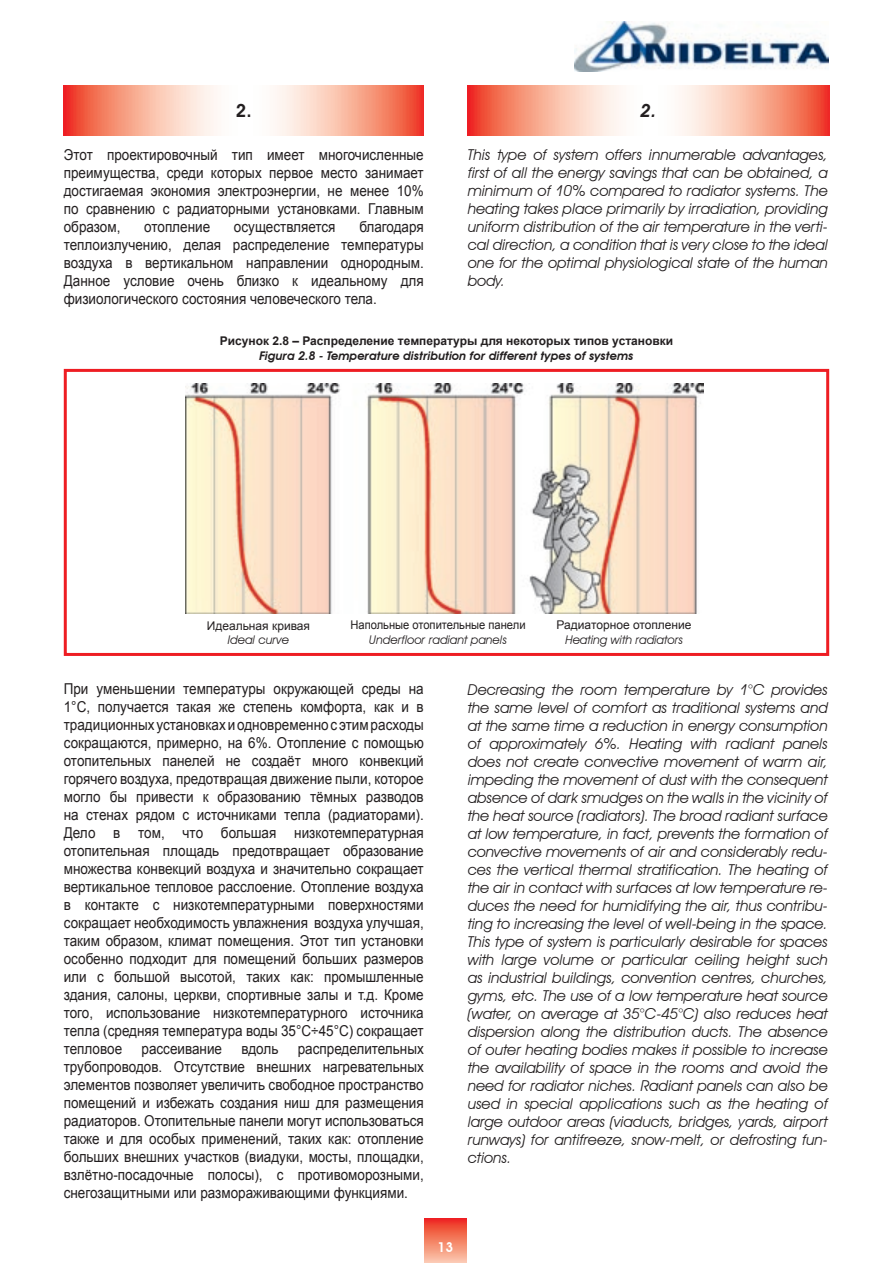
<style>
.page{position:relative;width:893px;height:1263px;background:#fff}
.page>*{position:absolute;margin:0;border:0;box-sizing:border-box;transform-origin:0 0}
.t1{font:600 18px "Avant Garde IT Cby BT";color:#231f20}
.t2{font:italic 600 18px "Avant Garde IT Cby BT";color:#231f20}
.t3{font:15px/18px "Arial";color:#231f20;text-align:justify;scale:.9 1}
.t4{font:italic 15px/18px "Avant Garde IT Cby BT";color:#231f20;text-align:justify}
.t5{font:600 13.5px "Avant Garde IT Cby BT";color:#fff}
.t6{font:700 12px "Arial";color:#231f20}
.t7{font:italic 600 12px "Avant Garde IT Cby BT";color:#231f20}
.t8{font:italic 12px "Avant Garde IT Cby BT";color:#231f20}
.t9{font:12px "Arial";color:#231f20}
.t10{font:12px "Arial";color:#231f20;scale:.93 1}
</style>
<div class="page">
<img style="left:574px;top:21px;width:255px;height:51px">
<div style="left:64px;top:369px;width:765px;height:287px;border:3px solid #ee1d23"></div>
<img style="left:185px;top:384px;width:518px;height:229px">
<div style="left:424px;top:1218px;width:43px;height:45px;background:linear-gradient(to bottom,#ed2c19,#fbceaf)"></div>
<svg style="left:64px;top:85px;width:360px;height:50px"></svg>
<svg style="left:468px;top:85px;width:361px;height:50px"></svg>
<p class="t2" style="left:641px;top:100px;width:17px">2.</p>
<p class="t4" style="left:468px;top:146px;width:362px">This type of system offers innumerable advantages, first of all the energy savings that can be obtained, a minimum of 10% compared to radiator systems. The heating takes place primarily by irradiation, providing uniform distribution of the air temperature in the verti&shy;cal direction, a condition that is very close to the ideal one for the optimal physiological state of the human body.</p>
<p class="t1" style="left:236px;top:100px;width:17px">2.</p>
<p class="t3" style="left:64px;top:146px;width:402px">Этот проектировочный тип имеет многочисленные преимущества, среди которых первое место занимает достигаемая экономия электроэнергии, не менее 10% по сравнению с радиаторными установками. Главным образом,</p>
<p class="t3" style="left:64px;top:218px;width:401px;text-indent:296px">благодаря теплоизлучению, делая распределение температуры воздуха в вертикальном направлении однородным.<br>Данное условие очень близко к идеальному для физиологического состояния человеческого тела.</p>
<p class="t6" style="left:220px;top:333px;width:455px">Рисунок 2.8 – Распределение температуры для некоторых типов установки</p>
<p class="t7" style="left:259px;top:349px;width:375px">Figura 2.8 - Temperature distribution for different types of systems</p>
<p class="t3" style="left:144px;top:218px;width:75px">отопление</p>
<p class="t3" style="left:234px;top:218px;width:114px">осуществляется</p>
<p class="t9" style="left:207px;top:618px;width:105px">Идеальная кривая</p>
<p class="t8" style="left:228px;top:633px;width:63px">Ideal curve</p>
<p class="t10" style="left:350px;top:617px;width:190px">Напольные отопительные панели</p>
<p class="t8" style="left:369px;top:632px;width:139px">Underfloor radiant panels</p>
<p class="t9" style="left:557px;top:617px;width:137px">Радиаторное отопление</p>
<p class="t8" style="left:565px;top:632px;width:119px">Heating with radiators</p>
<p class="t3" style="left:64px;top:680px;width:402px">При уменьшении температуры окружающей среды на 1°C, получается такая же степень комфорта, как и в традиционных установках и одновременно с этим расходы сокращаются, примерно, на 6%. Отопление с помощью отопительных панелей не создаёт много конвекций горячего воздуха, предотвращая движение пыли, которое могло бы привести к образованию тёмных разводов на стенах рядом с источниками тепла (радиаторами).<br>Дело в том, что большая низкотемпературная отопительная площадь предотвращает образование множества конвекций воздуха и значительно сокращает вертикальное тепловое расслоение. Отопление воздуха в контакте с низкотемпературными поверхностями сокращает необходимость увлажнения воздуха улучшая, таким образом, климат помещения. Этот тип установки особенно подходит для помещений больших размеров или с большой высотой, таких как: промышленные здания, салоны, церкви, спортивные залы и т.д. Кроме того, использование низкотемпературного источника тепла (средняя температура воды 35°C÷45°C) сокращает тепловое</p>
<p class="t3" style="left:64px;top:1040px;width:402px;text-indent:234px">распределительных трубопроводов. Отсутствие внешних нагревательных элементов позволяет увеличить свободное пространство помещений и избежать создания ниш для размещения радиаторов. Отопительные панели могут использоваться также и для особых применений, таких как: отопление больших внешних участков (виадуки, мосты, площадки, взлётно-посадочные полосы), с противоморозными, снегозащитными или размораживающими функциями.</p>
<p class="t3" style="left:141px;top:1040px;width:91px">рассеивание</p>
<p class="t3" style="left:241px;top:1040px;width:43px">вдоль</p>
<p class="t4" style="left:468px;top:680px;width:362px">Decreasing the room temperature by 1°C provides the same level of comfort as traditional systems and at the same time a reduction in energy consumption of approximately 6%. Heating with radiant panels does not create convective movement of warm air, impeding the movement of dust with the consequent absence of dark smudges on the walls in the vicinity of the heat source (radiators). The broad radiant surface at low temperature, in fact, prevents the formation of convective movements of air and considerably redu&shy;ces the vertical thermal stratification. The heating of the air in contact with surfaces at low temperature re&shy;duces the need for humidifying the air, thus contribu&shy;ting to increasing the level of well-being in the space.<br>This type of system is particularly desirable for spaces with large volume or particular ceiling height such as industrial buildings, convention centres, churches, gyms, etc. The use of a low temperature heat source (water, on average at 35°C-45°C) also reduces heat dispersion along the distribution ducts. The absence of outer heating bodies makes it possible to increase the availability of space in the rooms and avoid the need for radiator niches. Radiant panels can also be used in special applications such as the heating of large outdoor areas (viaducts, bridges, yards, airport runways) for antifreeze, snow-melt, or defrosting fun&shy;ctions.</p>
<p class="t5" style="left:438px;top:1239px;width:17px">13</p>
</div>
